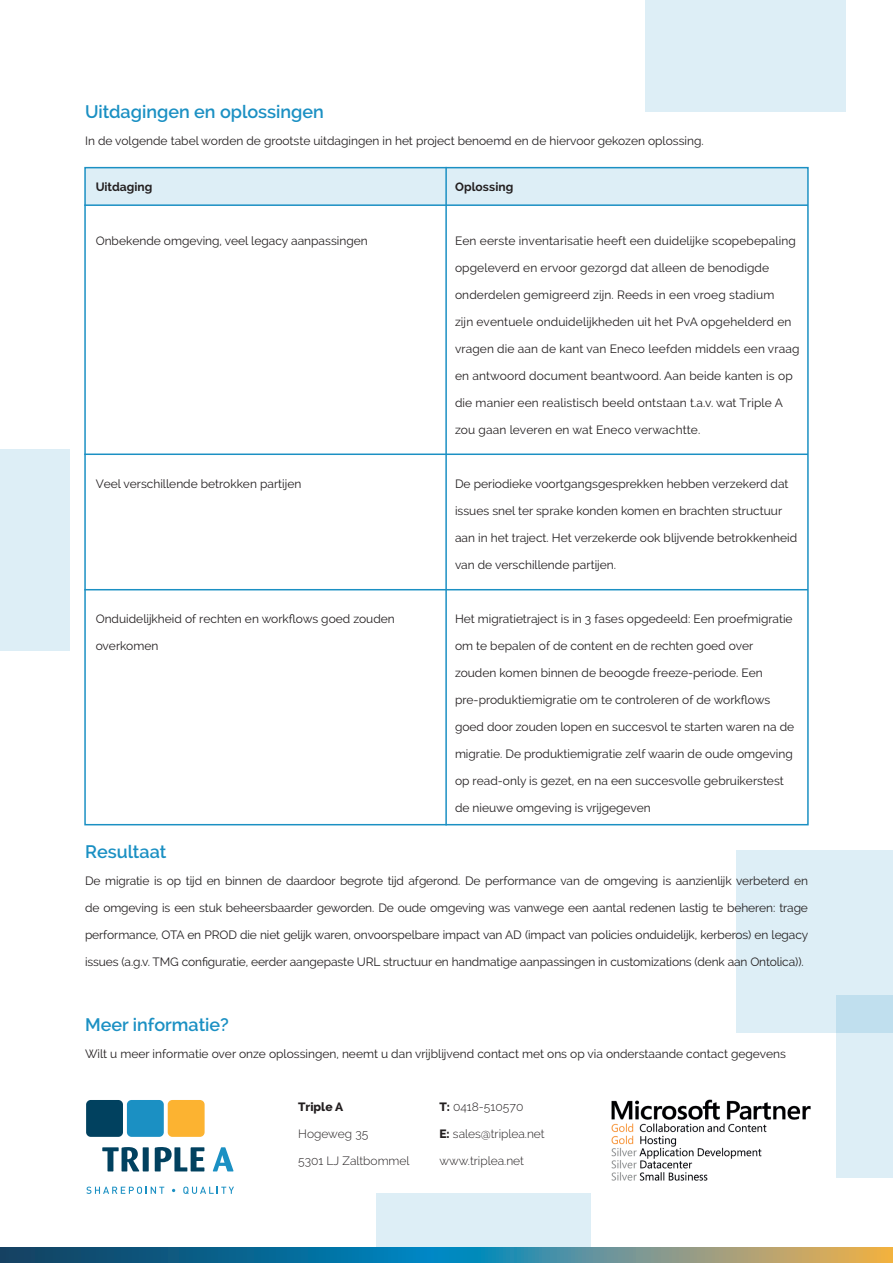
<style>
.page{position:relative;width:893px;height:1263px;background:#fff}
.page>*{position:absolute;margin:0;border:0;box-sizing:border-box;transform-origin:0 0}
.t1{font:600 18px "Raleway";color:#1b90c3}
.t2{font:12px "Raleway";color:#231f20}
.t3{font:300 12px "Raleway";color:#231f20}
.t4{font:700 12px "Raleway";letter-spacing:.005em;color:#231f20}
.t5{font:800 12px "Raleway";color:#231f20}
.s1{font-weight:800}
</style>
<div class="page">
<div style="left:836px;top:995px;width:57px;height:183px;background:#ddeef6"></div>
<svg style="left:736px;top:850px;width:157px;height:183px;background:#daecf5"></svg>
<div style="left:376px;top:1193px;width:215px;height:70px;background:#ddeef6"></div>
<div style="left:0;top:449px;width:70px;height:202px;background:#ddeef6"></div>
<div style="left:645px;top:0;width:201px;height:112px;background:#ddeef6"></div>
<div style="left:85px;top:167px;width:722px;height:38px;background:#ddeef6"></div>
<div style="left:86px;top:1100px;width:37px;height:37px;background:#01415f;border-radius:5px"></div>
<div style="left:127px;top:1100px;width:37px;height:37px;background:#1b90c3;border-radius:5px"></div>
<div style="left:168px;top:1100px;width:37px;height:37px;background:#fcb331;border-radius:5px"></div>
<svg style="left:102px;top:1147px;width:37px;height:24px"></svg>
<div style="left:143px;top:1147px;width:6px;height:24px;background:#01415f"></div>
<svg style="left:155px;top:1147px;width:49px;height:24px"></svg>
<svg style="left:213px;top:1147px;width:20px;height:24px"></svg>
<svg style="left:86px;top:1186px;width:78px;height:8px"></svg>
<svg style="left:183px;top:1186px;width:51px;height:8px"></svg>
<img style="left:611px;top:1099px;width:200px;height:82px">
<svg style="left:0;top:1248px;width:893px;height:15px;background:#457f8b"></svg>
<hr style="left:84px;top:453px;width:724px;height:2px;background:#1b90c3">
<hr style="left:84px;top:204px;width:724px;height:2px;background:#1b90c3">
<hr style="left:84px;top:589px;width:724px;height:1px;background:#1b90c3">
<hr style="left:445px;top:167px;width:2px;height:658px;background:#1b90c3">
<h1 class="t1" style="left:85px;top:101px;width:240px">Uitdagingen en oplossingen</h1>
<p class="t2" style="left:85px;top:134px;width:620px">In de volgende tabel worden de grootste uitdagingen in het project benoemd en de hiervoor gekozen oplossing.</p>
<p class="t4" style="left:96px;top:180px;width:58px">Uitdaging</p>
<p class="t4" style="left:455px;top:180px;width:60px">Oplossing</p>
<p class="t2" style="left:96px;top:234px;width:274px">Onbekende omgeving, veel legacy aanpassingen</p>
<p class="t2" style="left:455px;top:234px;width:342px">Een eerste inventarisatie heeft een duidelijke scopebepaling</p>
<p class="t2" style="left:455px;top:261px;width:316px">opgeleverd en ervoor gezorgd dat alleen de benodigde</p>
<p class="t2" style="left:455px;top:288px;width:321px">onderdelen gemigreerd zijn. Reeds in een vroeg stadium</p>
<p class="t2" style="left:455px;top:315px;width:338px">zijn eventuele onduidelijkheden uit het PvA opgehelderd en</p>
<p class="t2" style="left:455px;top:342px;width:346px">vragen die aan de kant van Eneco leefden middels een vraag</p>
<p class="t2" style="left:455px;top:369px;width:339px">en antwoord document beantwoord. Aan beide kanten is op</p>
<p class="t2" style="left:455px;top:396px;width:330px">die manier een realistisch beeld ontstaan t.a.v. wat Triple A</p>
<p class="t2" style="left:455px;top:423px;width:247px">zou gaan leveren en wat Eneco verwachtte.</p>
<p class="t2" style="left:96px;top:477px;width:207px">Veel verschillende betrokken partijen</p>
<p class="t2" style="left:455px;top:477px;width:335px">De periodieke voortgangsgesprekken hebben verzekerd dat</p>
<p class="t2" style="left:455px;top:504px;width:329px">issues snel ter sprake konden komen en brachten structuur</p>
<p class="t2" style="left:455px;top:531px;width:344px">aan in het traject. Het verzekerde ook blijvende betrokkenheid</p>
<p class="t2" style="left:455px;top:558px;width:163px">van de verschillende partijen.</p>
<p class="t2" style="left:96px;top:612px;width:301px">Onduidelijkheid of rechten en workflows goed zouden</p>
<p class="t2" style="left:96px;top:639px;width:64px">overkomen</p>
<p class="t2" style="left:455px;top:612px;width:339px">Het migratietraject is in 3 fases opgedeeld: Een proefmigratie</p>
<p class="t2" style="left:455px;top:639px;width:300px">om te bepalen of de content en de rechten goed over</p>
<p class="t2" style="left:455px;top:666px;width:309px">zouden komen binnen de beoogde freeze-periode. Een</p>
<p class="t2" style="left:455px;top:693px;width:317px">pre-produktiemigratie om te controleren of de workflows</p>
<p class="t2" style="left:455px;top:720px;width:341px">goed door zouden lopen en succesvol te starten waren na de</p>
<p class="t2" style="left:455px;top:747px;width:339px">migratie. De produktiemigratie zelf waarin de oude omgeving</p>
<p class="t2" style="left:455px;top:774px;width:330px">op read-only is gezet, en na een succesvolle gebruikerstest</p>
<p class="t2" style="left:455px;top:801px;width:197px">de nieuwe omgeving is vrijgegeven</p>
<h1 class="t1" style="left:85px;top:841px;width:83px">Resultaat</h1>
<p class="t2" style="left:85px;top:874px;width:724px">De migratie is op tijd en binnen de daardoor begrote tijd afgerond. De performance van de omgeving is aanzienlijk verbeterd en</p>
<p class="t2" style="left:85px;top:901px;width:724px">de omgeving is een stuk beheersbaarder geworden. De oude omgeving was vanwege een aantal redenen lastig te beheren: trage</p>
<p class="t2" style="left:85px;top:928px;width:725px">performance, OTA en PROD die niet gelijk waren, onvoorspelbare impact van AD (impact van policies onduidelijk, kerberos) en legacy</p>
<p class="t2" style="left:85px;top:955px;width:720px">issues (a.g.v. TMG configuratie, eerder aangepaste URL structuur en handmatige aanpassingen in customizations (denk aan Ontolica)).</p>
<h1 class="t1" style="left:85px;top:1014px;width:145px">Meer informatie?</h1>
<p class="t2" style="left:85px;top:1046px;width:702px">Wilt u meer informatie over onze oplossingen, neemt u dan vrijblijvend contact met ons op via onderstaande contact gegevens</p>
<p class="t5" style="left:298px;top:1100px;width:46px">Triple A</p>
<p class="t3" style="left:298px;top:1127px;width:72px">Hogeweg 35</p>
<p class="t3" style="left:298px;top:1154px;width:113px">5301 LJ Zaltbommel</p>
<p class="t3" style="left:439px;top:1100px;width:85px"><span class="s1">T:</span> 0418-510570</p>
<p class="t3" style="left:439px;top:1127px;width:107px"><span class="s1">E:</span> sales@triplea.net</p>
<p class="t3" style="left:439px;top:1154px;width:86px">www.triplea.net</p>
</div>
